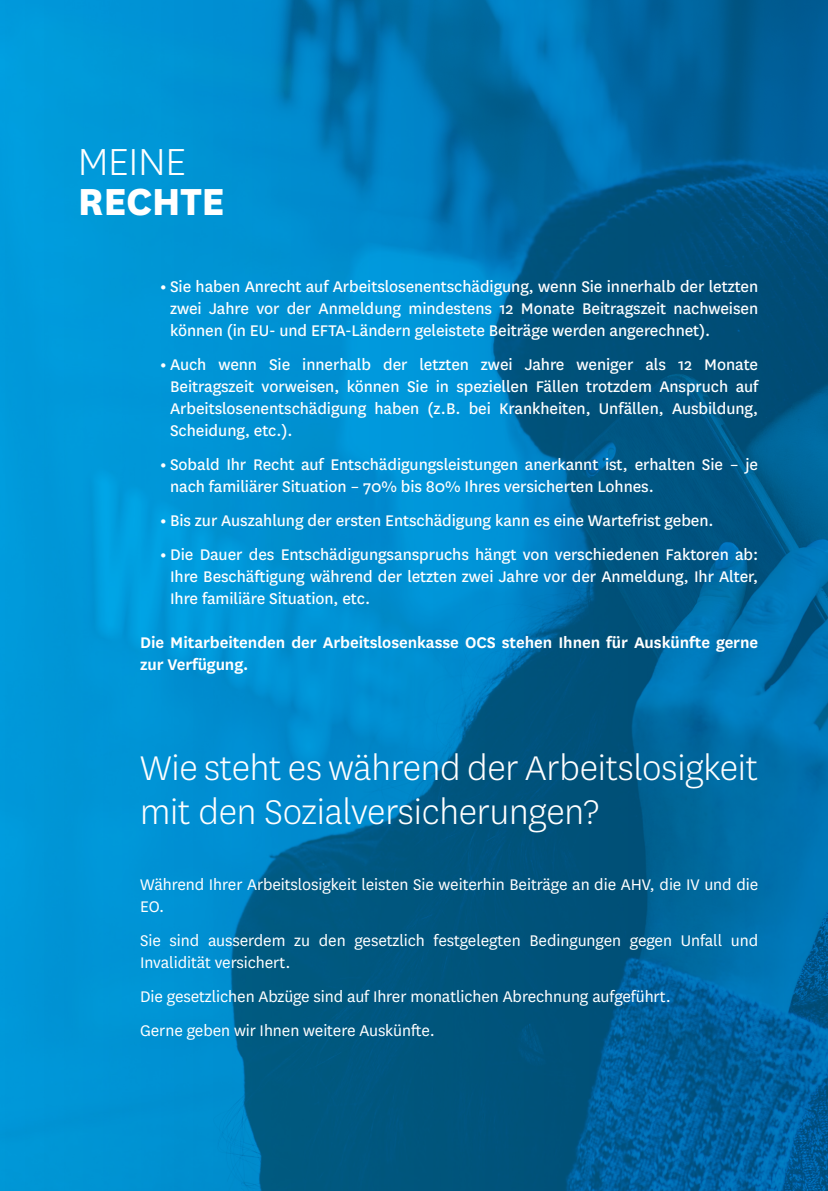
<style>
.page{position:relative;width:828px;height:1191px;background:#fff}
.page>*{position:absolute;margin:0;border:0;box-sizing:border-box;transform-origin:0 0}
.t1{font:800 44px "National";letter-spacing:-.01em;color:#fff}
.t2{font:300 44px "National";letter-spacing:-.01em;color:#fff}
.t3{font:300 40px/44px "National";letter-spacing:-.005em;color:#fff}
.t4{font:18px/22px "National";letter-spacing:-.005em;color:#fff;text-align:justify}
.t5{font:18px/22px "National";letter-spacing:-.005em;color:#fff}
.t6{font:600 18px/22px "National";letter-spacing:-.005em;color:#fff}
.s1{font-weight:700}
</style>
<div class="page">
<img style="left:0;top:0;width:828px;height:1191px">
<p class="t2" style="left:78px;top:134px;width:110px">MEINE</p>
<p class="t1" style="left:78px;top:169px;width:149px">RECHTE</p>
<p class="t4" style="left:170px;top:274px;width:589px;text-indent:-10px"><span class="s1">•</span> Sie haben Anrecht auf Arbeitslosenentschädigung, wenn Sie innerhalb der letzten zwei Jahre vor der Anmeldung mindestens 12 Monate Beitragszeit nachweisen können (in EU- und EFTA-Ländern geleistete Beiträge werden angerechnet).</p>
<p class="t4" style="left:170px;top:352px;width:590px;text-indent:-10px"><span class="s1">•</span> Auch wenn Sie innerhalb der letzten zwei Jahre weniger als 12 Monate Beitragszeit vorweisen, können Sie in speziellen Fällen trotzdem Anspruch auf Arbeitslosenentschädigung haben (z.B. bei Krankheiten, Unfällen, Ausbildung, Scheidung, etc.).</p>
<p class="t4" style="left:170px;top:452px;width:589px;text-indent:-10px"><span class="s1">•</span> Sobald Ihr Recht auf Entschädigungsleistungen anerkannt ist, erhalten Sie – je nach familiärer Situation – 70% bis 80% Ihres versicherten Lohnes.</p>
<p class="t4" style="left:160px;top:508px;width:555px"><span class="s1">•</span> Bis zur Auszahlung der ersten Entschädigung kann es eine Wartefrist geben.</p>
<p class="t4" style="left:170px;top:542px;width:590px;text-indent:-10px"><span class="s1">•</span> Die Dauer des Entschädigungsanspruchs hängt von verschiedenen Faktoren ab:<br>Ihre Beschäftigung während der letzten zwei Jahre vor der Anmeldung, Ihr Alter, Ihre familiäre Situation, etc.</p>
<p class="t6" style="left:140px;top:630px;width:619px">Die Mitarbeitenden der Arbeitslosenkasse OCS stehen Ihnen für Auskünfte gerne zur Verfügung.</p>
<p class="t3" style="left:140px;top:744px;width:619px">Wie steht es während der Arbeitslosigkeit mit den Sozialversicherungen?</p>
<p class="t5" style="left:140px;top:872px;width:619px">Während Ihrer Arbeitslosigkeit leisten Sie weiterhin Beiträge an die AHV, die IV und die<br>EO.</p>
<p class="t5" style="left:140px;top:928px;width:620px">Sie sind ausserdem zu den gesetzlich festgelegten Bedingungen gegen Unfall und<br>Invalidität versichert.</p>
<p class="t5" style="left:140px;top:984px;width:532px">Die gesetzlichen Abzüge sind auf Ihrer monatlichen Abrechnung aufgeführt.</p>
<p class="t5" style="left:140px;top:1018px;width:296px">Gerne geben wir Ihnen weitere Auskünfte.</p>
</div>
